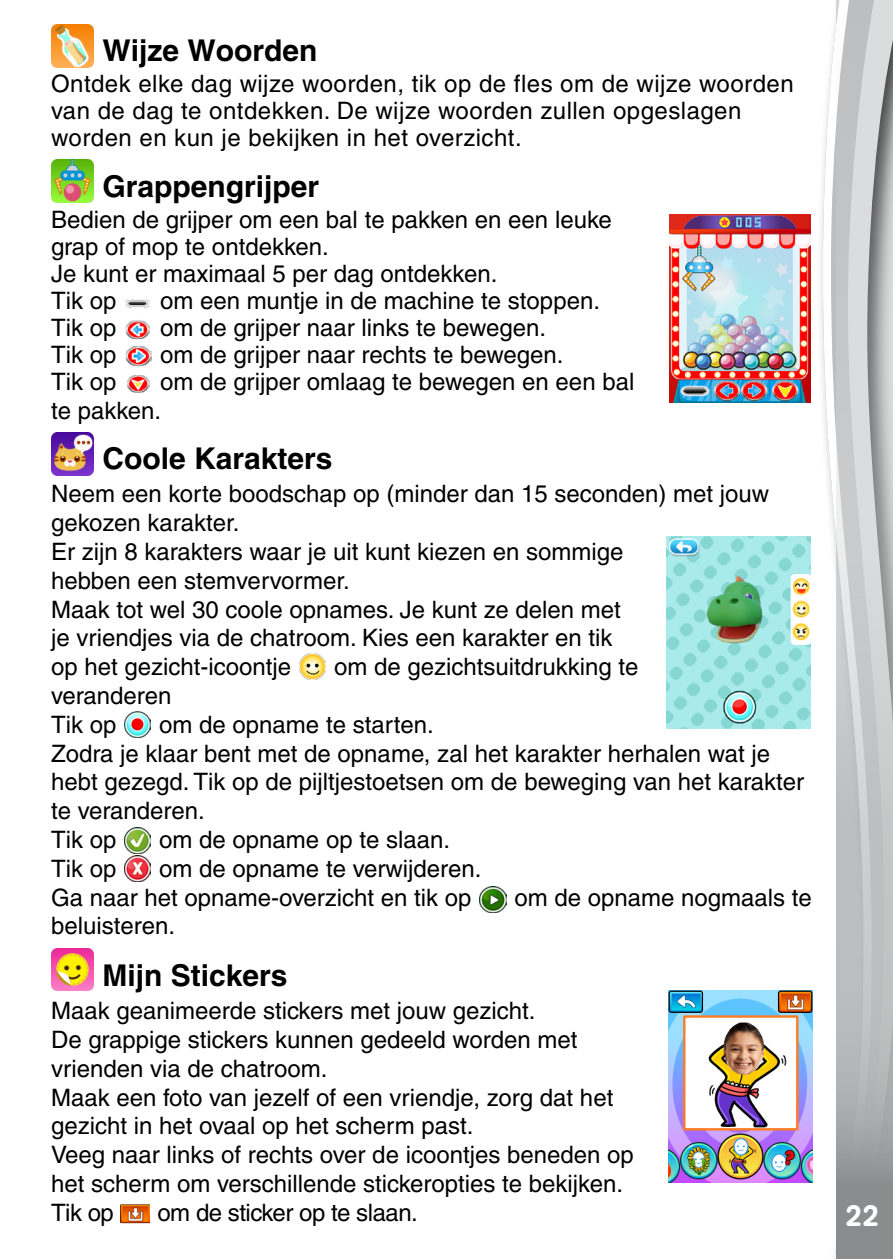
<style>
.page{position:relative;width:893px;height:1259px;background:#fff}
.page>*{position:absolute;margin:0;border:0;box-sizing:border-box;transform-origin:0 0}
.t1{font:700 30px "Helvetica";color:#000}
.t2{font:500 30px "AG Book Rounded";color:#fff}
.t3{font:500 24px/28.8px "Helvetica";color:#000}
.t4{font:500 24px/27px "Helvetica";letter-spacing:.02em;color:#000}
.t5{font:500 24px "Helvetica";letter-spacing:-.02em;color:#000}
</style>
<div class="page">
<svg style="left:822px;top:20px;width:14px;height:1238px"></svg>
<svg style="left:836px;top:0;width:57px;height:1259px;background:#bcbec0"></svg>
<img style="left:51px;top:25px;width:42px;height:42px">
<img style="left:51px;top:160px;width:42px;height:42px">
<img style="left:126px;top:299px;width:24px;height:10px">
<img style="left:125px;top:320px;width:25px;height:20px">
<img style="left:125px;top:346px;width:26px;height:21px">
<img style="left:127px;top:375px;width:23px;height:18px">
<img style="left:51px;top:433px;width:42px;height:42px">
<img style="left:299px;top:653px;width:26px;height:26px">
<img style="left:125px;top:711px;width:26px;height:26px">
<img style="left:125px;top:827px;width:26px;height:26px">
<img style="left:125px;top:855px;width:26px;height:26px">
<img style="left:480px;top:886px;width:26px;height:26px">
<img style="left:51px;top:948px;width:42px;height:42px">
<img style="left:120px;top:1204px;width:30px;height:20px">
<img style="left:670px;top:215px;width:140px;height:187px">
<img style="left:669px;top:990px;width:144px;height:192px">
<img style="left:666px;top:536px;width:144px;height:192px">
<p class="t1" style="left:103px;top:32px;width:217px">Wijze Woorden</p>
<p class="t4" style="left:51px;top:70px;width:744px">Ontdek elke dag wijze woorden, tik op de fles om de wijze woorden van de dag te ontdekken. De wijze woorden zullen opgeslagen worden en kun je bekijken in het overzicht.</p>
<p class="t1" style="left:103px;top:168px;width:218px">Grappengrijper</p>
<p class="t3" style="left:51px;top:206px;width:562px;line-height:27px">Bedien de grijper om een bal te pakken en een leuke grap of mop te ontdekken.<br>Je kunt er maximaal 5 per dag ontdekken.<br>Tik op</p>
<p class="t3" style="left:160px;top:286px;width:441px">om een muntje in de machine te stoppen.</p>
<p class="t3" style="left:51px;top:313px;width:67px">Tik op</p>
<p class="t3" style="left:160px;top:313px;width:388px">om de grijper naar links te bewegen.</p>
<p class="t3" style="left:51px;top:340px;width:67px">Tik op</p>
<p class="t3" style="left:160px;top:340px;width:405px">om de grijper naar rechts te bewegen.</p>
<p class="t3" style="left:51px;top:367px;width:67px">Tik op</p>
<p class="t3" style="left:51px;top:367px;width:585px;text-indent:109px">om de grijper omlaag te bewegen en een bal te pakken.</p>
<p class="t1" style="left:103px;top:440px;width:232px">Coole Karakters</p>
<p class="t3" style="left:51px;top:479px;width:720px">Neem een korte boodschap op (minder dan 15 seconden) met jouw gekozen karakter.<br>Er zijn 8 karakters waar je uit kunt kiezen en sommige<br>hebben een stemvervormer.<br>Maak tot wel 30 coole opnames. Je kunt ze delen met<br>je vriendjes via de chatroom. Kies een karakter en tik<br>op het gezicht-icoontje</p>
<p class="t3" style="left:334px;top:652px;width:306px">om de gezichtsuitdrukking te</p>
<p class="t3" style="left:51px;top:681px;width:122px">veranderen<br>Tik op</p>
<p class="t3" style="left:51px;top:710px;width:755px;text-indent:108px">om de opname te starten.<br>Zodra je klaar bent met de opname, zal het karakter herhalen wat je hebt gezegd. Tik op de pijltjestoetsen om de beweging van het karakter te veranderen.<br>Tik op</p>
<p class="t3" style="left:159px;top:825px;width:292px">om de opname op te slaan.</p>
<p class="t3" style="left:51px;top:854px;width:67px">Tik op</p>
<p class="t3" style="left:51px;top:854px;width:432px;text-indent:108px">om de opname te verwijderen.<br>Ga naar het opname-overzicht en tik op</p>
<p class="t3" style="left:514px;top:883px;width:299px">om de opname nogmaals te</p>
<p class="t3" style="left:51px;top:911px;width:126px">beluisteren.</p>
<p class="t1" style="left:103px;top:957px;width:187px">Mijn Stickers</p>
<p class="t3" style="left:51px;top:996px;width:584px">Maak geanimeerde stickers met jouw gezicht.<br>De grappige stickers kunnen gedeeld worden met vrienden via de chatroom.<br>Maak een foto van jezelf of een vriendje, zorg dat het gezicht in het ovaal op het scherm past.<br>Veeg naar links of rechts over de icoontjes beneden op het scherm om verschillende stickeropties te bekijken.<br>Tik op</p>
<p class="t5" style="left:157px;top:1198px;width:262px">om de sticker op te slaan.</p>
<p class="t2" style="left:846px;top:1198px;width:35px">22</p>
</div>
